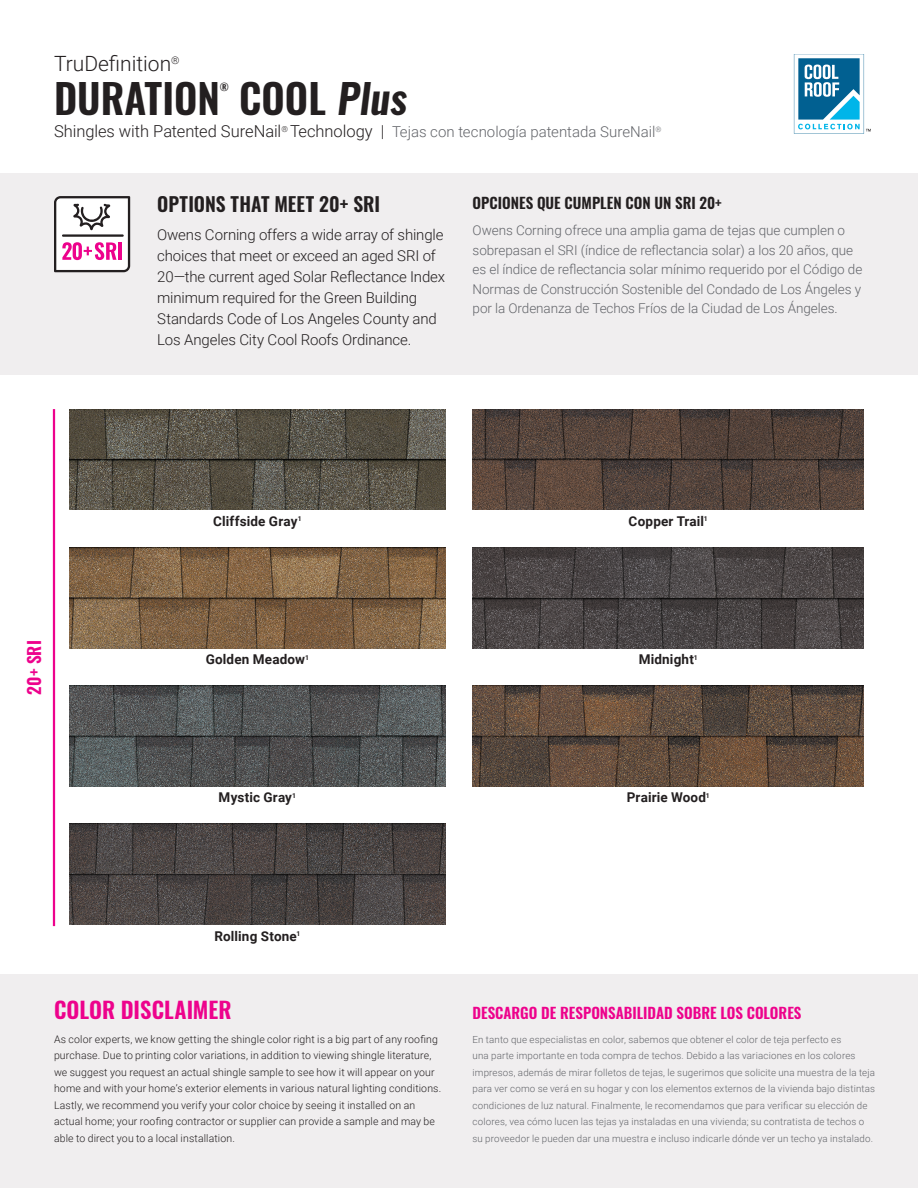
<style>
.page{position:relative;width:918px;height:1188px;background:#fff}
.page>*{position:absolute;margin:0;border:0;box-sizing:border-box;transform-origin:0 0}
.t1{font:600 40.65px "Oswald";color:#231f20}
.t2{font:600 22.5px "Oswald";letter-spacing:-.005em;color:#ed028c}
.t3{font:300 21px "Roboto";color:#231f20}
.t4{font:600 19.5px "Oswald";letter-spacing:.005em;color:#231f20}
.t5{font:600 17.25px "Oswald";color:#ed028c}
.t6{font:300 16.5px "Roboto";color:#231f20}
.t7{font:300 15px/21px "Roboto";letter-spacing:-.01em;color:#231f20}
.t8{font:600 15px "Oswald";color:#ed028c}
.Body_Copy{font:300 15px "Roboto";color:#63656a}
.t9{font:600 15px "Oswald";color:#231f20}
.t10{font:300 13.5px/19.5px "Roboto";letter-spacing:-.005em;color:#63656a}
.t11{font:700 13.5px "Roboto";letter-spacing:.01em;color:#231f20}
.t12{font:300 10.5px/16.5px "Roboto";letter-spacing:.015em;color:#231f20}
.t13{font:600 10.2px "Oswald";color:#231f20}
.Body_Copy-2{font:300 9.75px/16.5px "Roboto";letter-spacing:.02em;color:#63656a}
</style>
<div class="page">
<div style="left:0;top:173px;width:918px;height:202px;background:#f0eeef"></div>
<svg style="left:794px;top:54px;width:77px;height:80px"></svg>
<div style="left:0;top:974px;width:918px;height:214px;background:#f0eeef"></div>
<img style="left:69px;top:547px;width:377px;height:101px">
<img style="left:69px;top:685px;width:377px;height:101px">
<img style="left:472px;top:547px;width:392px;height:101px">
<img style="left:472px;top:685px;width:392px;height:101px">
<img style="left:69px;top:409px;width:377px;height:101px">
<img style="left:472px;top:409px;width:392px;height:101px">
<img style="left:69px;top:824px;width:377px;height:101px">
<svg style="left:54px;top:196px;width:76px;height:76px;background:#d3beca"></svg>
<hr style="left:119px;top:242px;width:3px;height:18px;background:#ed028c">
<hr style="left:53px;top:409px;width:2px;height:517px;background:#ed028c">
<p class="t3" style="left:54px;top:48px;width:127px">TruDefinition<sup>®</sup></p>
<p class="t1" style="left:54px;top:77px;width:167px">DURATION</p>
<p class="t13" style="left:220px;top:81px;width:11px">®</p>
<p class="t1" style="left:239px;top:77px;width:176px">COOL Plus</p>
<p class="t6" style="left:54px;top:120px;width:332px">Shingles with Patented SureNail<sup>®</sup> Technology |</p>
<p class="Body_Copy" style="left:392px;top:121px;width:271px">Tejas con tecnología patentada SureNail<sup>®</sup></p>
<p class="t4" style="left:157px;top:194px;width:225px">OPTIONS THAT MEET 20+ SRI</p>
<p class="t7" style="left:157px;top:223px;width:289px">Owens Corning offers a wide array of shingle choices that meet or exceed an aged SRI of 20—the current aged Solar Reflectance Index minimum required for the Green Building Standards Code of Los Angeles County and Los Angeles City Cool Roofs Ordinance.</p>
<p class="t9" style="left:473px;top:195px;width:251px">OPCIONES QUE CUMPLEN CON UN SRI 20+</p>
<p class="t10" style="left:473px;top:220px;width:391px">Owens Corning ofrece una amplia gama de tejas que cumplen o sobrepasan el SRI (índice de reflectancia solar) a los 20 años, que es el índice de reflectancia solar mínimo requerido por el Código de Normas de Construcción Sostenible del Condado de Los Ángeles y por la Ordenanza de Techos Fríos de la Ciudad de Los Ángeles.</p>
<p class="t5" style="left:25px;top:695px;width:56px;rotate:-90deg">20+ SRI</p>
<p class="t11" style="left:213px;top:511px;width:90px">Cliffside Gray<sup>1</sup></p>
<p class="t11" style="left:629px;top:511px;width:81px">Copper Trail<sup>1</sup></p>
<p class="t11" style="left:206px;top:650px;width:105px">Golden Meadow<sup>1</sup></p>
<p class="t11" style="left:219px;top:788px;width:79px">Mystic Gray<sup>1</sup></p>
<p class="t11" style="left:639px;top:650px;width:61px">Midnight<sup>1</sup></p>
<p class="t11" style="left:627px;top:788px;width:84px">Prairie Wood<sup>1</sup></p>
<p class="t11" style="left:214px;top:926px;width:87px">Rolling Stone<sup>1</sup></p>
<p class="t2" style="left:54px;top:998px;width:179px">COLOR DISCLAIMER</p>
<p class="t12" style="left:54px;top:1030px;width:389px">As color experts, we know getting the shingle color right is a big part of any roofing purchase. Due to printing color variations, in addition to viewing shingle literature, we suggest you request an actual shingle sample to see how it will appear on your home and with your home’s exterior elements in various natural lighting conditions.<br>Lastly, we recommend you verify your color choice by seeing it installed on an actual home; your roofing contractor or supplier can provide a sample and may be able to direct you to a local installation.</p>
<p class="t8" style="left:472px;top:1005px;width:331px">DESCARGO DE RESPONSABILIDAD SOBRE LOS COLORES</p>
<p class="Body_Copy-2" style="left:472px;top:1030px;width:404px">En tanto que especialistas en color, sabemos que obtener el color de teja perfecto es<br>una parte importante en toda compra de techos. Debido a las variaciones en los colores impresos, además de mirar folletos de tejas, le sugerimos que solicite una muestra de la teja para ver como se verá en su hogar y con los elementos externos de la vivienda bajo distintas condiciones de luz natural. Finalmente, le recomendamos que para verificar su elección de colores, vea cómo lucen las tejas ya instaladas en una vivienda; su contratista de techos o su proveedor le pueden dar una muestra e incluso indicarle dónde ver un techo ya instalado.</p>
</div>
